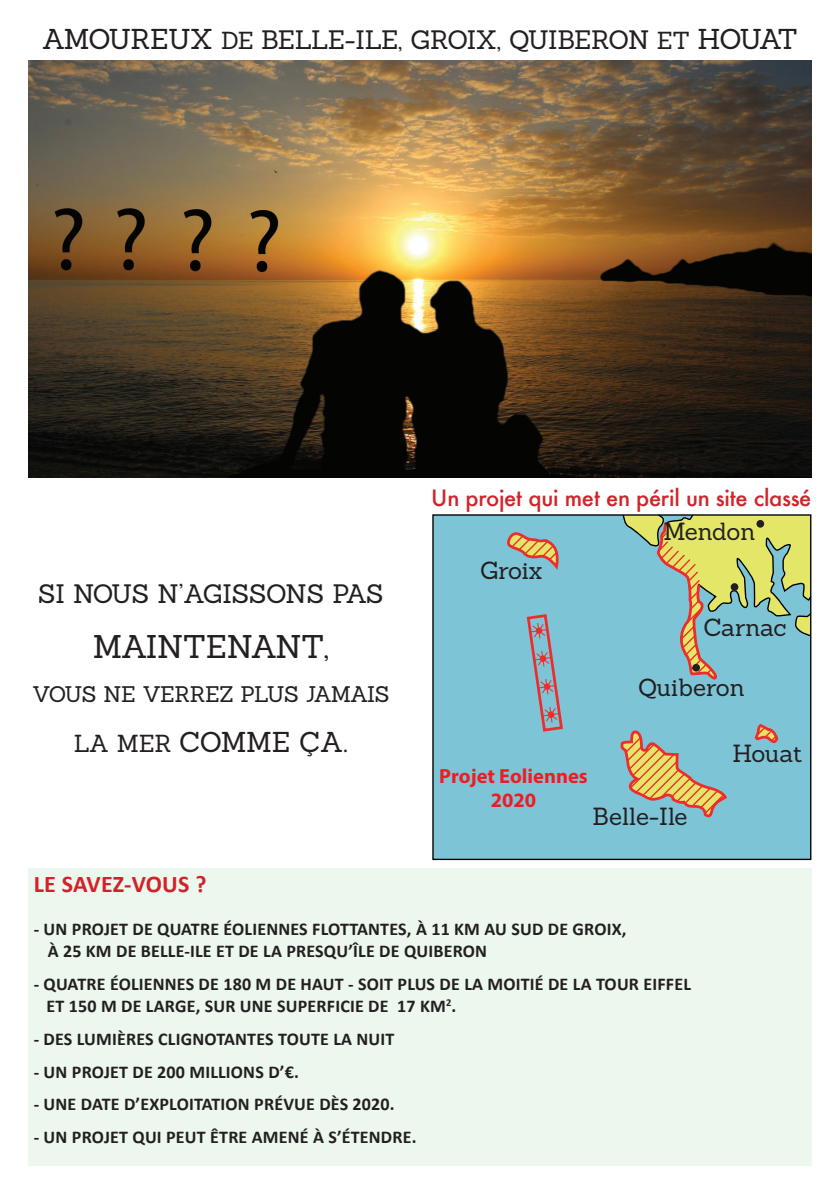
<style>
.page{position:relative;width:840px;height:1191px;background:#fff}
.page>*{position:absolute;margin:0;border:0;box-sizing:border-box;transform-origin:0 0}
.t1{font:32px "Sanchez";letter-spacing:-.02em;color:#231f20}
.t2{font:28px "Sanchez";letter-spacing:-.005em;color:#231f20}
.t3{font:26px "Sanchez";letter-spacing:-.04em;color:#231f20}
.t4{font:26px "Sanchez";letter-spacing:-.02em;color:#231f20}
.t5{font:24.2px "Sanchez";letter-spacing:-.005em;color:#231f20}
.t6{font:700 24px "Calibri";letter-spacing:.005em;color:#d1232a}
.t7{font:500 22px "Futura";letter-spacing:-.015em;color:#d1232a}
.t8{font:22px "Sanchez";letter-spacing:-.035em;color:#231f20}
.t9{font:700 20.4px/24.6px "Myriad Pro";color:#ee1d23;text-align:center}
.t10{font:700 18px/21.6px "Calibri";letter-spacing:.01em;color:#231f20}
.s1{font-size:28px}
.s2{font-size:24px}
</style>
<div class="page">
<div style="left:28px;top:868px;width:783px;height:297px;background:#ecf7ed"></div>
<img style="left:28px;top:61px;width:783px;height:416px">
<div style="left:432px;top:515px;width:378px;height:344px;background:#7ec4d7"></div>
<svg style="left:507px;top:535px;width:3px;height:13px"></svg>
<svg style="left:622px;top:516px;width:187px;height:120px"></svg>
<div style="left:756px;top:520px;width:7px;height:7px;background:#231f20;border-radius:50%"></div>
<svg style="left:510px;top:531px;width:267px;height:284px"></svg>
<div style="left:692px;top:664px;width:7px;height:7px;background:#231f20;border-radius:50%"></div>
<div style="left:432px;top:514px;width:379px;height:346px;border:1px solid #000001"></div>
<svg style="left:525px;top:612px;width:39px;height:121px"></svg>
<h3 class="t3" style="left:42px;top:23px;width:756px"><span class="s1">AMOUREUX</span> <span class="s2">DE</span> BELLE-ILE, GROIX, QUIBERON <span class="s2">ET</span> <span class="s1">HOUAT</span></h3>
<p class="t7" style="left:431px;top:483px;width:381px">Un projet qui met en péril un site classé</p>
<h3 class="t4" style="left:38px;top:577px;width:346px">SI NOUS N’AGISSONS PAS</h3>
<h1 class="t1" style="left:93px;top:626px;width:237px">MAINTENANT,</h1>
<p class="t8" style="left:32px;top:679px;width:359px">VOUS NE VERREZ PLUS JAMAIS</p>
<h2 class="t2" style="left:74px;top:724px;width:275px"><span class="s2">LA MER</span> COMME ÇA.</h2>
<h3 class="t5" style="left:480px;top:555px;width:64px">Groix</h3>
<h3 class="t5" style="left:663px;top:515px;width:94px">Mendon</h3>
<h3 class="t5" style="left:703px;top:611px;width:85px">Carnac</h3>
<h3 class="t5" style="left:637px;top:671px;width:108px">Quiberon</h3>
<h3 class="t5" style="left:732px;top:738px;width:72px">Houat</h3>
<p class="t9" style="left:439px;top:763px;width:150px">Projet Eoliennes<br>2020</p>
<h3 class="t5" style="left:592px;top:800px;width:97px">Belle-Ile</h3>
<h3 class="t6" style="left:34px;top:869px;width:174px">LE SAVEZ-VOUS ?</h3>
<p class="t10" style="left:48px;top:918px;width:580px;text-indent:-14px">- UN PROJET DE QUATRE ÉOLIENNES FLOTTANTES, À 11 KM AU SUD DE GROIX,<br>À 25 KM DE BELLE-ILE ET DE LA PRESQU’ÎLE DE QUIBERON</p>
<p class="t10" style="left:46px;top:973px;width:645px;text-indent:-13px">- QUATRE ÉOLIENNES DE 180 M DE HAUT - SOIT PLUS DE LA MOITIÉ DE LA TOUR EIFFEL<br>ET 150 M DE LARGE, SUR UNE SUPERFICIE DE 17 KM<sup>2</sup>.</p>
<p class="t10" style="left:34px;top:1027px;width:362px">- DES LUMIÈRES CLIGNOTANTES TOUTE LA NUIT</p>
<p class="t10" style="left:34px;top:1060px;width:266px">- UN PROJET DE 200 MILLIONS D’€.</p>
<p class="t10" style="left:34px;top:1093px;width:362px">- UNE DATE D’EXPLOITATION PRÉVUE DÈS 2020.</p>
<p class="t10" style="left:34px;top:1126px;width:384px">- UN PROJET QUI PEUT ÊTRE AMENÉ À S’ÉTENDRE.</p>
</div>
